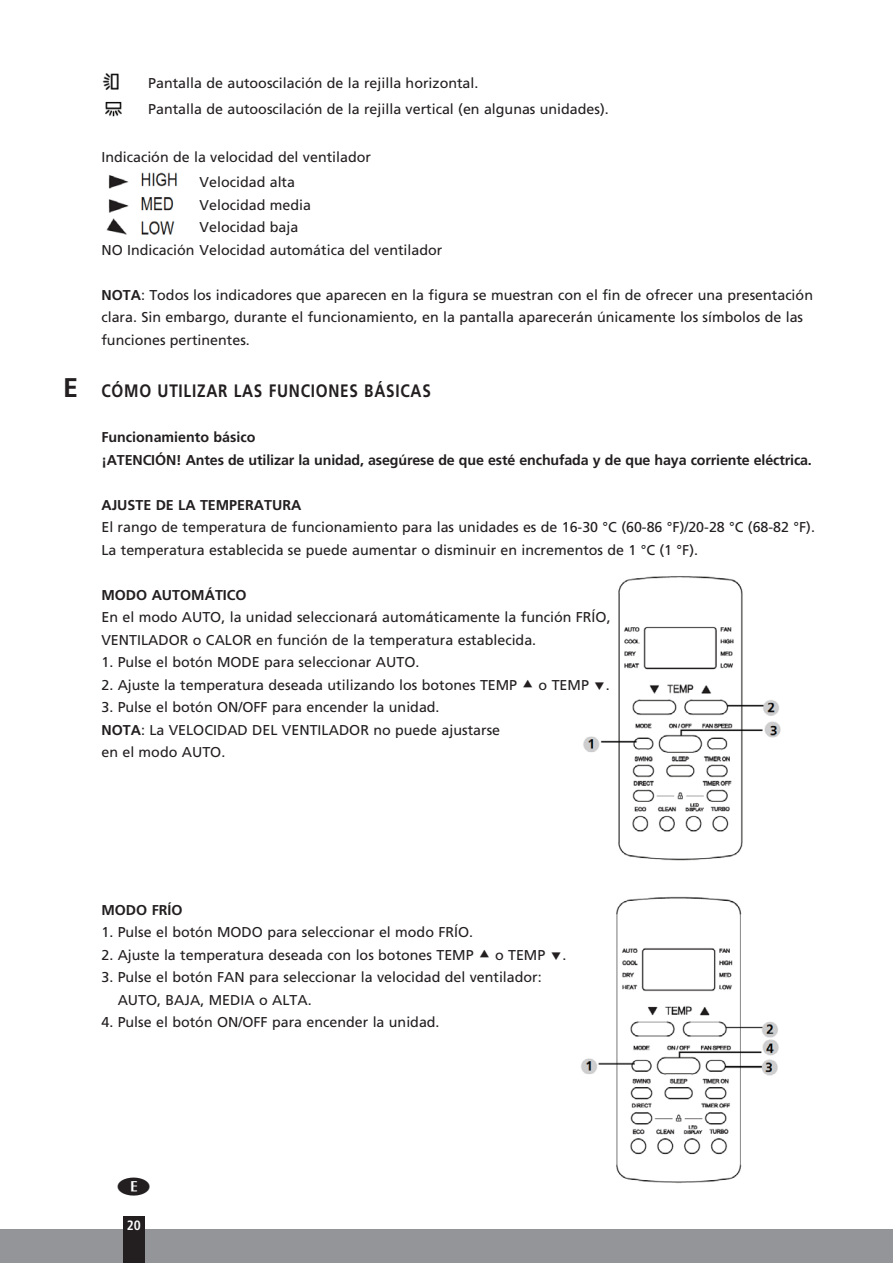
<style>
.page{position:relative;width:893px;height:1263px;background:#fff}
.page>*{position:absolute;margin:0;border:0;box-sizing:border-box;transform-origin:0 0}
.subkop{font:700 18px "Frutiger LT Std";letter-spacing:.05em;color:#231f20;scale:.85 1}
.subkop-2{font:14.25px/22.5px "Frutiger LT Std";color:#231f20}
.subkop-3{font:700 14.25px "Frutiger LT Std";letter-spacing:-.01em;color:#231f20}
.t1{font:700 condensed 13.5px "Frutiger LT Std";color:#fff}
.s1{font-weight:700}
.s2{font-size:27px}
</style>
<div class="page">
<div style="left:0;top:1229px;width:893px;height:34px;background:#939598"></div>
<div style="left:123px;top:1216px;width:22px;height:47px;background:#231f20"></div>
<img style="left:102px;top:73px;width:17px;height:17px">
<img style="left:105px;top:101px;width:17px;height:16px">
<img style="left:106px;top:172px;width:71px;height:63px">
<img style="left:583px;top:576px;width:198px;height:285px">
<img style="left:581px;top:896px;width:198px;height:287px">
<svg style="left:595px;top:682px;width:9px;height:8px"></svg>
<p class="subkop-2" style="left:148px;top:72px;width:332px">Pantalla de autooscilación de la rejilla horizontal.</p>
<p class="subkop-2" style="left:148px;top:98px;width:462px">Pantalla de autooscilación de la rejilla vertical (en algunas unidades).</p>
<p class="subkop-2" style="left:101px;top:146px;width:271px">Indicación de la velocidad del ventilador</p>
<p class="subkop-2" style="left:200px;top:171px;width:97px">Velocidad alta</p>
<p class="subkop-2" style="left:200px;top:194px;width:113px">Velocidad media</p>
<p class="subkop-2" style="left:200px;top:216px;width:100px">Velocidad baja</p>
<p class="subkop-2" style="left:101px;top:239px;width:342px">NO Indicación Velocidad automática del ventilador</p>
<p class="subkop-2" style="left:101px;top:284px;width:713px"><span class="s1">NOTA</span>: Todos los indicadores que aparecen en la figura se muestran con el fin de ofrecer una presentación clara. Sin embargo, durante el funcionamiento, en la pantalla aparecerán únicamente los símbolos de las funciones pertinentes.</p>
<p class="subkop" style="left:63px;top:380px;width:434px"><span class="s2">E</span> CÓMO UTILIZAR LAS FUNCIONES BÁSICAS</p>
<p class="subkop-3" style="left:101px;top:429px;width:155px">Funcionamiento básico</p>
<p class="subkop-3" style="left:101px;top:451px;width:712px">¡ATENCIÓN! Antes de utilizar la unidad, asegúrese de que esté enchufada y de que haya corriente eléctrica.</p>
<p class="subkop-3" style="left:101px;top:496px;width:201px">AJUSTE DE LA TEMPERATURA</p>
<p class="subkop-2" style="left:101px;top:516px;width:715px">El rango de temperatura de funcionamiento para las unidades es de 16-30 °C (60-86 °F)/20-28 °C (68-82 °F).<br>La temperatura establecida se puede aumentar o disminuir en incrementos de 1 °C (1 °F).</p>
<p class="subkop-3" style="left:101px;top:586px;width:147px">MODO AUTOMÁTICO</p>
<p class="subkop-2" style="left:101px;top:606px;width:511px">En el modo AUTO, la unidad seleccionará automáticamente la función FRÍO,<br>VENTILADOR o CALOR en función de la temperatura establecida.</p>
<p class="subkop-2" style="left:101px;top:651px;width:319px">1. Pulse el botón MODE para seleccionar AUTO.</p>
<p class="subkop-2" style="left:101px;top:674px;width:417px">2. Ajuste la temperatura deseada utilizando los botones TEMP</p>
<p class="subkop-2" style="left:539px;top:674px;width:73px">o TEMP .</p>
<p class="subkop-2" style="left:101px;top:696px;width:340px">3. Pulse el botón ON/OFF para encender la unidad.</p>
<p class="subkop-2" style="left:101px;top:719px;width:400px"><span class="s1">NOTA</span>: La VELOCIDAD DEL VENTILADOR no puede ajustarse</p>
<p class="subkop-2" style="left:101px;top:741px;width:125px">en el modo AUTO.</p>
<p class="subkop-3" style="left:101px;top:901px;width:83px">MODO FRÍO</p>
<p class="subkop-2" style="left:101px;top:921px;width:373px">1. Pulse el botón MODO para seleccionar el modo FRÍO.</p>
<p class="subkop-2" style="left:101px;top:944px;width:374px">2. Ajuste la temperatura deseada con los botones TEMP</p>
<p class="subkop-2" style="left:495px;top:944px;width:73px">o TEMP .</p>
<p class="subkop-2" style="left:118px;top:966px;width:426px;text-indent:-16px">3. Pulse el botón FAN para seleccionar la velocidad del ventilador:<br>AUTO, BAJA, MEDIA o ALTA.</p>
<p class="subkop-2" style="left:101px;top:1011px;width:340px">4. Pulse el botón ON/OFF para encender la unidad.</p>
<p class="t1" style="left:127px;top:1217px;width:16px">20</p>
</div>
